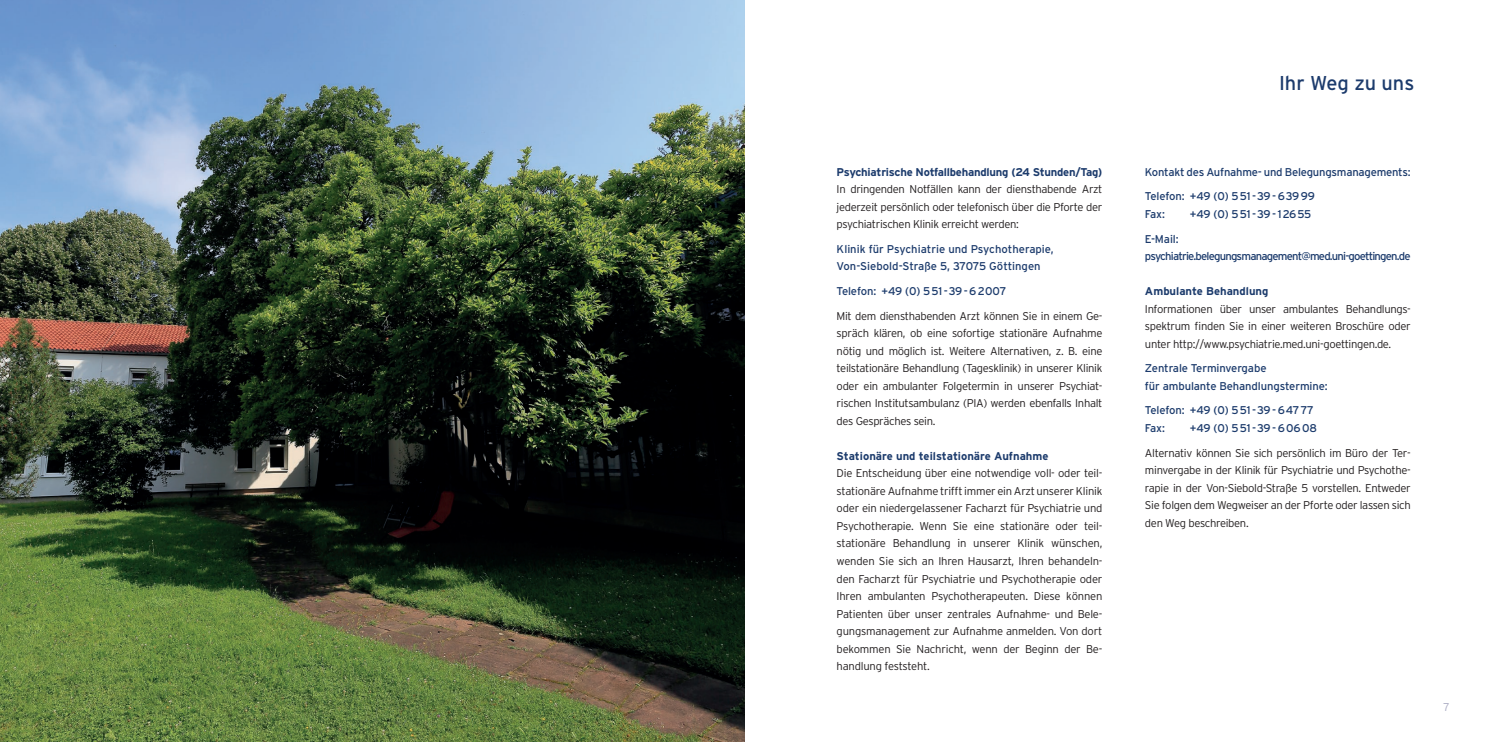
<style>
.page{position:relative;width:1489px;height:742px;background:#fff}
.page>*{position:absolute;margin:0;border:0;box-sizing:border-box;transform-origin:0 0}
.t1{font:20px "Interstate";color:#1c3b6c}
.t2{font:300 11.25px/17.5px "Interstate";letter-spacing:-.03em;color:#231f20;text-align:justify}
.t3{font:11.25px/17.5px "Interstate";letter-spacing:-.02em;color:#1c3b6c}
.t4{font:11.25px/17.5px "Interstate";color:#1c3b6c}
.t5{font:700 11.25px "Interstate";color:#1c3b6c}
.t6{font:11.25px "Interstate";letter-spacing:-.07em;color:#1c3b6c}
.t7{font:300 11.25px "Interstate";color:#abacc3}
.s1{font-weight:700;color:#1c3b6c}
.s2{font-weight:400;color:#1c3b6c}
</style>
<div class="page">
<img style="left:0;top:0;width:744px;height:741px">
<p class="t2" style="left:836px;top:163px;width:267px"><span class="s1">Psychiatrische Notfallbehandlung (24 Stunden/Tag)<br></span>In dringenden Notfällen kann der diensthabende Arzt jederzeit persönlich oder telefonisch über die Pforte der psychiatrischen Klinik erreicht werden:</p>
<p class="t4" style="left:836px;top:240px;width:219px">Klinik für Psychiatrie und Psychotherapie,<br>Von-Siebold-Straße 5, 37075 Göttingen</p>
<p class="t2" style="left:836px;top:278px;width:267px;line-height:24.6px"><span class="s2">Telefon: +49 (0) 551-39-62007<br></span>Mit dem diensthabenden Arzt können Sie in einem Ge-</p>
<p class="t2" style="left:836px;top:324px;width:267px">spräch klären, ob eine sofortige stationäre Aufnahme nötig und möglich ist. Weitere Alternativen, z. B. eine teilstationäre Behandlung (Tagesklinik) in unserer Klinik oder ein ambulanter Folgetermin in unserer Psychiat&shy;rischen Institutsambulanz (PIA) werden ebenfalls Inhalt des Gespräches sein.</p>
<p class="t5" style="left:836px;top:449px;width:213px">Stationäre und teilstationäre Aufnahme</p>
<p class="t2" style="left:836px;top:464px;width:267px">Die Entscheidung über eine notwendige voll- oder teil&shy;stationäre Aufnahme trifft immer ein Arzt unserer Klinik oder ein niedergelassener Facharzt für Psychiatrie und Psychotherapie. Wenn Sie eine stationäre oder teil&shy;stationäre Behandlung in unserer Klinik wünschen, wenden Sie sich an Ihren Hausarzt, Ihren behandeln&shy;den Facharzt für Psychiatrie und Psychotherapie oder Ihren ambulanten Psychotherapeuten. Diese können Patienten über unser zentrales Aufnahme- und Bele&shy;gungsmanagement zur Aufnahme anmelden. Von dort bekommen Sie Nachricht, wenn der Beginn der Be&shy;handlung feststeht.</p>
<p class="t1" style="left:1279px;top:71px;width:137px">Ihr Weg zu uns</p>
<p class="t3" style="left:1145px;top:163px;width:267px">Kontakt des Aufnahme- und Belegungsmanagements:</p>
<p class="t3" style="left:1145px;top:187px;width:171px">Telefon: +49 (0) 551-39-63999</p>
<p class="t3" style="left:1145px;top:205px;width:22px">Fax:</p>
<p class="t3" style="left:1190px;top:205px;width:123px">+49 (0) 551-39-12655</p>
<p class="t3" style="left:1145px;top:229px;width:35px">E-Mail:</p>
<p class="t6" style="left:1145px;top:250px;width:267px">psychiatrie.belegungsmanagement@med.uni-goettingen.de</p>
<p class="t5" style="left:1145px;top:285px;width:125px">Ambulante Behandlung</p>
<p class="t2" style="left:1145px;top:299px;width:267px">Informationen über unser ambulantes Behandlungs&shy;spektrum finden Sie in einer weiteren Broschüre oder unter http://www.psychiatrie.med.uni-goettingen.de.</p>
<p class="t3" style="left:1145px;top:359px;width:184px">Zentrale Terminvergabe<br>für ambulante Behandlungstermine:</p>
<p class="t3" style="left:1145px;top:401px;width:170px">Telefon: +49 (0) 551-39-64777</p>
<p class="t3" style="left:1145px;top:419px;width:22px">Fax:</p>
<p class="t3" style="left:1190px;top:419px;width:129px">+49 (0) 551-39-60608</p>
<p class="t2" style="left:1145px;top:443px;width:267px">Alternativ können Sie sich persönlich im Büro der Ter&shy;minvergabe in der Klinik für Psychiatrie und Psychothe&shy;rapie in der Von-Siebold-Straße 5 vorstellen. Entweder Sie folgen dem Wegweiser an der Pforte oder lassen sich den Weg beschreiben.</p>
<p class="t7" style="left:1443px;top:700px;width:8px">7</p>
</div>
